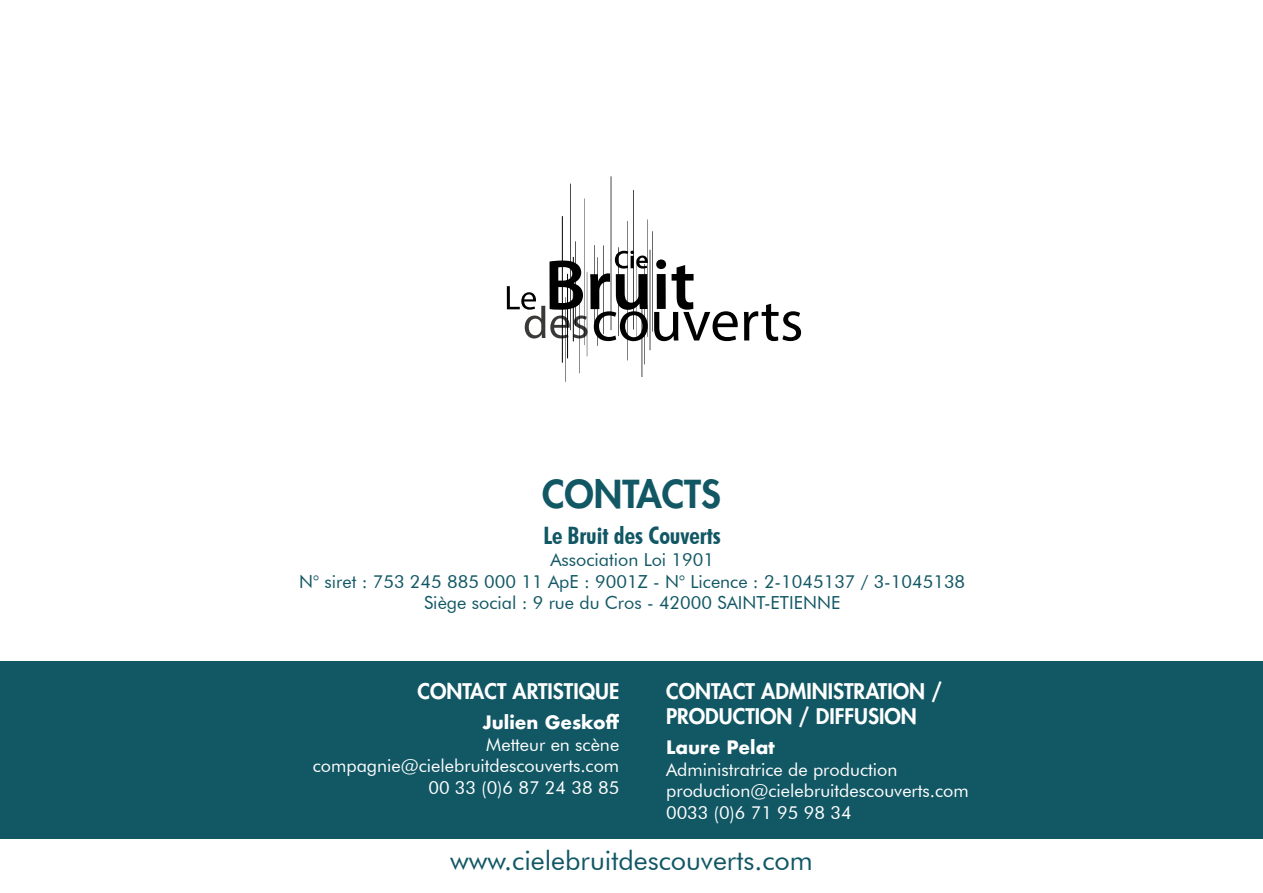
<style>
.page{position:relative;width:1263px;height:893px;background:#fff}
.page>*{position:absolute;margin:0;border:0;box-sizing:border-box;transform-origin:0 0}
.t1{font:800 37.5px "Futura Std";color:#115764}
.t2{font:27px "Futura BT";color:#115764}
.t3{font:700 condensed 24px "Futura BT";color:#115764}
.t4{font:800 21px/25.2px "Futura Std";color:#fff}
.t5{font:18px/21.6px "Futura BT";color:#fff;text-align:right}
.t6{font:18px/21.6px "Futura BT";color:#115764;text-align:center}
.t7{font:700 18px "Futura";color:#fff}
</style>
<div class="page">
<div style="left:0;top:661px;width:1263px;height:178px;background:#115764"></div>
<svg style="left:744px;top:304px;width:57px;height:37px"></svg>
<svg style="left:654px;top:259px;width:84px;height:82px"></svg>
<hr style="left:627px;top:221px;width:1px;height:139px;background:#000">
<hr style="left:633px;top:190px;width:1px;height:139px;background:#000">
<hr style="left:642px;top:277px;width:1px;height:100px;background:#000">
<hr style="left:644px;top:264px;width:1px;height:100px;background:#000">
<hr style="left:647px;top:219px;width:1px;height:118px;background:#000">
<hr style="left:650px;top:250px;width:1px;height:100px;background:#000">
<hr style="left:652px;top:231px;width:1px;height:101px;background:#000">
<hr style="left:562px;top:216px;width:1px;height:147px;background:#000">
<hr style="left:565px;top:297px;width:1px;height:85px;background:#000">
<hr style="left:567px;top:274px;width:1px;height:84px;background:#000">
<hr style="left:570px;top:184px;width:1px;height:146px;background:#000">
<hr style="left:575px;top:241px;width:1px;height:85px;background:#000">
<hr style="left:579px;top:289px;width:1px;height:84px;background:#000">
<hr style="left:584px;top:198px;width:1px;height:147px;background:#000">
<hr style="left:587px;top:272px;width:1px;height:84px;background:#000">
<hr style="left:594px;top:245px;width:1px;height:83px;background:#000">
<hr style="left:598px;top:257px;width:1px;height:89px;background:#000">
<hr style="left:604px;top:245px;width:1px;height:89px;background:#000">
<hr style="left:611px;top:176px;width:1px;height:154px;background:#000">
<hr style="left:618px;top:247px;width:1px;height:89px;background:#000">
<svg style="left:507px;top:251px;width:141px;height:90px"></svg>
<h1 class="t1" style="left:542px;top:471px;width:180px">CONTACTS</h1>
<h3 class="t3" style="left:543px;top:521px;width:179px">Le Bruit des Couverts</h3>
<p class="t6" style="left:299px;top:549px;width:667px">Association Loi 1901<br>N° siret : 753 245 885 000 11 ApE : 9001Z - N° Licence : 2-1045137 / 3-1045138<br>Siège social : 9 rue du Cros - 42000 SAINT-ETIENNE</p>
<p class="t4" style="left:417px;top:679px;width:203px">CONTACT ARTISTIQUE</p>
<p class="t7" style="left:482px;top:709px;width:138px">Julien Geskoff</p>
<p class="t5" style="left:313px;top:733px;width:308px">Metteur en scène compagnie@cielebruitdescouverts.com<br>00 33 (0)6 87 24 38 85</p>
<p class="t4" style="left:666px;top:679px;width:278px">CONTACT ADMINISTRATION /<br>PRODUCTION / DIFFUSION</p>
<p class="t7" style="left:666px;top:734px;width:110px">Laure Pelat</p>
<p class="t5" style="left:666px;top:758px;width:304px;text-align:left">Administratrice de production production@cielebruitdescouverts.com<br>0033 (0)6 71 95 98 34</p>
<h2 class="t2" style="left:450px;top:844px;width:364px">www.cielebruitdescouverts.com</h2>
</div>
